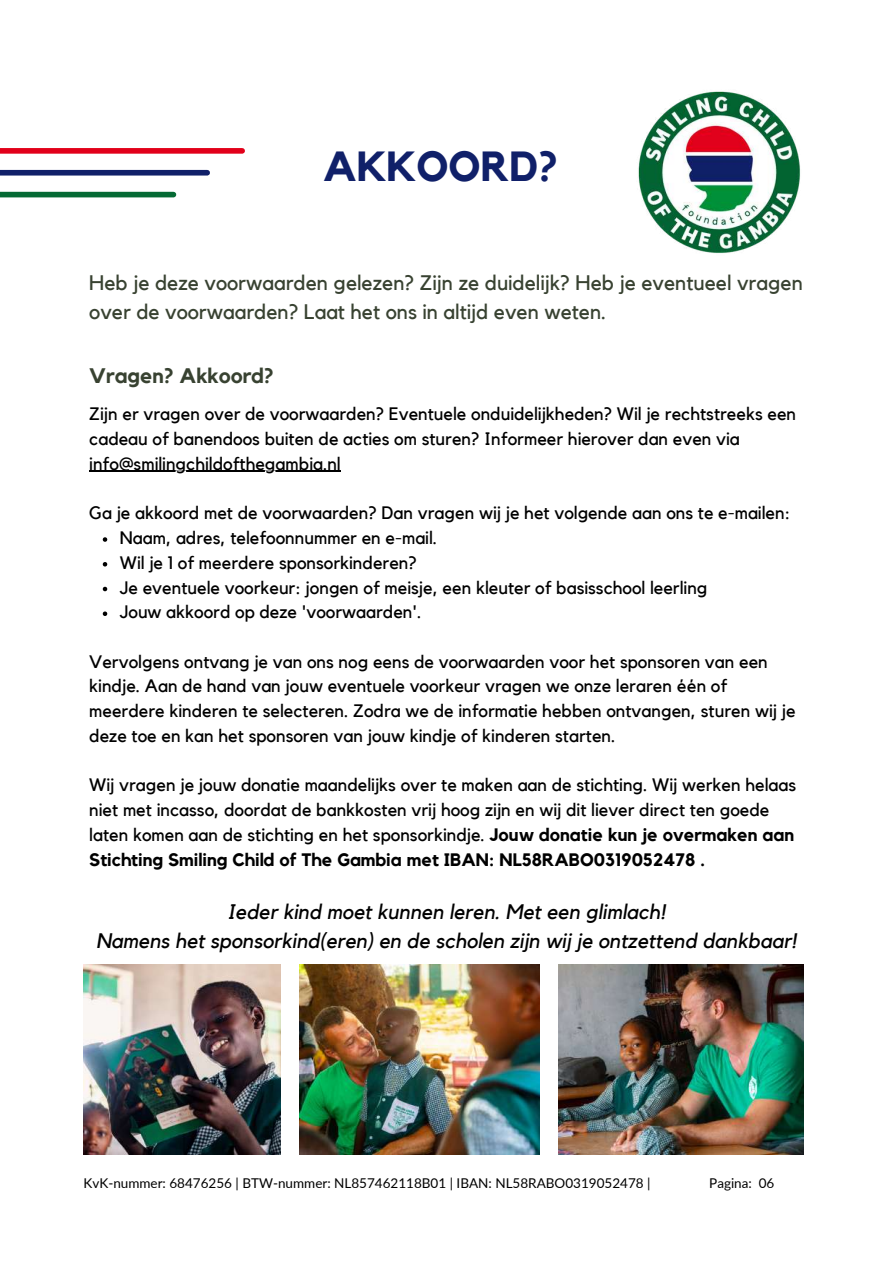
<style>
.page{position:relative;width:893px;height:1264px;background:#fff}
.page>*{position:absolute;margin:0;border:0;box-sizing:border-box;transform-origin:0 0}
.t1{font:700 42px "Kollektif";color:#102069}
.t2{font:21px/29.2px "Kollektif";color:#384231}
.t3{font:italic 21px/29.2px "Kollektif";color:#000;text-align:center}
.t4{font:700 21px "Kollektif";color:#384231}
.t5{font:18px/24.8px "Kollektif";color:#000}
.t6{font:13.5px "Lato";color:#000}
.s1{font-weight:700}
</style>
<div class="page">
<img style="left:638px;top:91px;width:162px;height:162px">
<div style="left:0;top:148px;width:242px;height:6px;background:#e2001a"></div>
<div style="left:0;top:192px;width:173px;height:5px;background:#056a34"></div>
<div style="left:0;top:170px;width:207px;height:5px;background:#102069"></div>
<svg style="left:103px;top:537px;width:4px;height:5px"></svg>
<svg style="left:103px;top:562px;width:4px;height:4px"></svg>
<svg style="left:103px;top:586px;width:4px;height:5px"></svg>
<svg style="left:103px;top:611px;width:4px;height:5px"></svg>
<hr style="left:89px;top:471px;width:252px;height:1px;background:#000">
<img style="left:558px;top:964px;width:245px;height:190px">
<img style="left:300px;top:964px;width:239px;height:190px">
<img style="left:83px;top:964px;width:197px;height:190px">
<h1 class="t1" style="left:323px;top:147px;width:236px">AKKOORD?</h1>
<p class="t2" style="left:89px;top:269px;width:715px">Heb je deze voorwaarden gelezen? Zijn ze duidelijk? Heb je eventueel vragen over de voorwaarden? Laat het ons in altijd even weten.</p>
<p class="t4" style="left:89px;top:365px;width:186px">Vragen? Akkoord?</p>
<p class="t5" style="left:89px;top:402px;width:708px">Zijn er vragen over de voorwaarden? Eventuele onduidelijkheden? Wil je rechtstreeks een cadeau of banendoos buiten de acties om sturen? Informeer hierover dan even via info@smilingchildofthegambia.nl</p>
<p class="t5" style="left:89px;top:501px;width:702px">Ga je akkoord met de voorwaarden? Dan vragen wij je het volgende aan ons te e-mailen:</p>
<p class="t5" style="left:120px;top:526px;width:589px">Naam, adres, telefoonnummer en e-mail.<br>Wil je 1 of meerdere sponsorkinderen?<br>Je eventuele voorkeur: jongen of meisje, een kleuter of basisschool leerling Jouw akkoord op deze 'voorwaarden'.</p>
<p class="t5" style="left:89px;top:649px;width:707px">Vervolgens ontvang je van ons nog eens de voorwaarden voor het sponsoren van een kindje. Aan de hand van jouw eventuele voorkeur vragen we onze leraren één of meerdere kinderen te selecteren. Zodra we de informatie hebben ontvangen, sturen wij je deze toe en kan het sponsoren van jouw kindje of kinderen starten.</p>
<p class="t5" style="left:89px;top:773px;width:708px">Wij vragen je jouw donatie maandelijks over te maken aan de stichting. Wij werken helaas niet met incasso, doordat de bankkosten vrij hoog zijn en wij dit liever direct ten goede laten komen aan de stichting en het sponsorkindje. <span class="s1">Jouw donatie kun je overmaken aan Stichting Smiling Child of The Gambia met IBAN: NL58RABO0319052478 .</span></p>
<p class="t3" style="left:96px;top:897px;width:702px">Ieder kind moet kunnen leren. Met een glimlach!<br>Namens het sponsorkind(eren) en de scholen zijn wij je ontzettend dankbaar!</p>
<p class="t6" style="left:83px;top:1174px;width:568px">KvK-nummer: 68476256 | BTW-nummer: NL857462118B01 | IBAN: NL58RABO0319052478 |</p>
<p class="t6" style="left:709px;top:1174px;width:67px">Pagina: 06</p>
</div>
